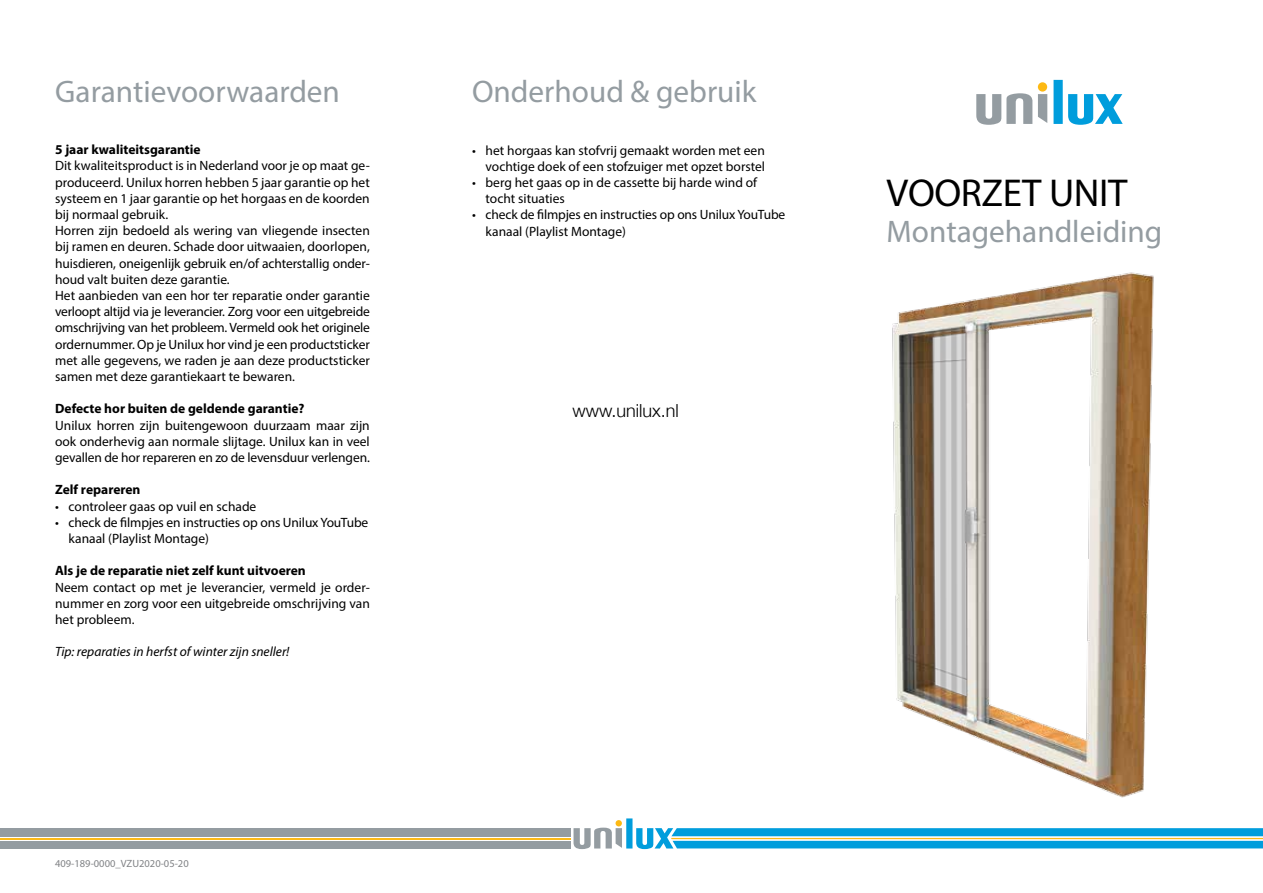
<style>
.page{position:relative;width:1263px;height:893px;background:#fff}
.page>*{position:absolute;margin:0;border:0;box-sizing:border-box;transform-origin:0 0}
.t1{font:39px "Myriad Pro";letter-spacing:-.01em;color:#000}
.t2{font:31.2px "Myriad Pro";color:#949ca1}
.t3{font:300 18px "Helvetica Neue";color:#000}
.t4{font:13.5px/16.2px "Myriad Pro";color:#000}
.t5{font:700 13.5px "Myriad Pro";color:#000}
.t6{font:italic 13.5px "Myriad Pro";color:#000}
.t7{font:10.5px "Myriad Pro";color:#808285}
</style>
<div class="page">
<hr style="left:0;top:838px;width:570px;height:1px;background:#fcb918">
<div style="left:0;top:828px;width:570px;height:8px;background:#949ca1"></div>
<div style="left:0;top:841px;width:570px;height:8px;background:#949ca1"></div>
<div style="left:626px;top:819px;width:6px;height:29px;background:#009ddc"></div>
<svg style="left:573px;top:828px;width:49px;height:21px"></svg>
<div style="left:615px;top:820px;width:7px;height:6px;background:#fdb913;border-radius:50%"></div>
<svg style="left:636px;top:79px;width:627px;height:771px"></svg>
<div style="left:1038px;top:82px;width:9px;height:10px;background:#fdb913;border-radius:50%"></div>
<h2 class="t2" style="left:55px;top:72px;width:286px">Garantievoorwaarden</h2>
<h2 class="t2" style="left:472px;top:73px;width:286px">Onderhoud &amp; gebruik</h2>
<p class="t5" style="left:55px;top:141px;width:147px">5 jaar kwaliteitsgarantie</p>
<p class="t4" style="left:55px;top:157px;width:316px">Dit kwaliteitsproduct is in Nederland voor je op maat ge&shy;produceerd. Unilux horren hebben 5 jaar garantie op het systeem en 1 jaar garantie op het horgaas en de koorden bij normaal gebruik.<br>Horren zijn bedoeld als wering van vliegende insecten bij ramen en deuren. Schade door uitwaaien, doorlopen, huisdieren, oneigenlijk gebruik en/of achterstallig onder&shy;houd valt buiten deze garantie.<br>Het aanbieden van een hor ter reparatie onder garantie verloopt altijd via je leverancier. Zorg voor een uitgebreide omschrijving van het probleem. Vermeld ook het originele ordernummer. Op je Unilux hor vind je een productsticker met alle gegevens, we raden je aan deze productsticker samen met deze garantiekaart te bewaren.</p>
<p class="t5" style="left:55px;top:400px;width:251px">Defecte hor buiten de geldende garantie?</p>
<p class="t4" style="left:55px;top:417px;width:316px;text-align:justify">Unilux horren zijn buitengewoon duurzaam maar zijn ook onderhevig aan normale slijtage. Unilux kan in veel gevallen de hor repareren en zo de levensduur verlengen.</p>
<p class="t5" style="left:55px;top:481px;width:87px">Zelf repareren</p>
<p class="t4" style="left:55px;top:498px;width:203px">• controleer gaas op vuil en schade</p>
<p class="t4" style="left:69px;top:514px;width:301px;text-indent:-14px">• check de filmpjes en instructies op ons Unilux YouTube kanaal (Playlist Montage)</p>
<p class="t5" style="left:55px;top:562px;width:252px">Als je de reparatie niet zelf kunt uitvoeren</p>
<p class="t4" style="left:55px;top:579px;width:316px;text-align:justify">Neem contact op met je leverancier, vermeld je order&shy;nummer en zorg voor een uitgebreide omschrijving van het probleem.</p>
<p class="t6" style="left:55px;top:643px;width:236px">Tip: reparaties in herfst of winter zijn sneller!</p>
<p class="t4" style="left:472px;top:142px;width:294px;text-align:right">• het horgaas kan stofvrij gemaakt worden met een vochtige doek of een stofzuiger met opzet borstel</p>
<p class="t4" style="left:486px;top:174px;width:273px;text-indent:-14px">• berg het gaas op in de cassette bij harde wind of tocht situaties</p>
<p class="t4" style="left:486px;top:207px;width:301px;text-indent:-14px">• check de filmpjes en instructies op ons Unilux YouTube kanaal (Playlist Montage)</p>
<h3 class="t3" style="left:572px;top:396px;width:108px">www.unilux.nl</h3>
<p class="t7" style="left:55px;top:857px;width:135px">409-189-0000_VZU2020-05-20</p>
<h1 class="t1" style="left:887px;top:169px;width:242px">VOORZET UNIT</h1>
<h2 class="t2" style="left:887px;top:213px;width:277px">Montagehandleiding</h2>
</div>
